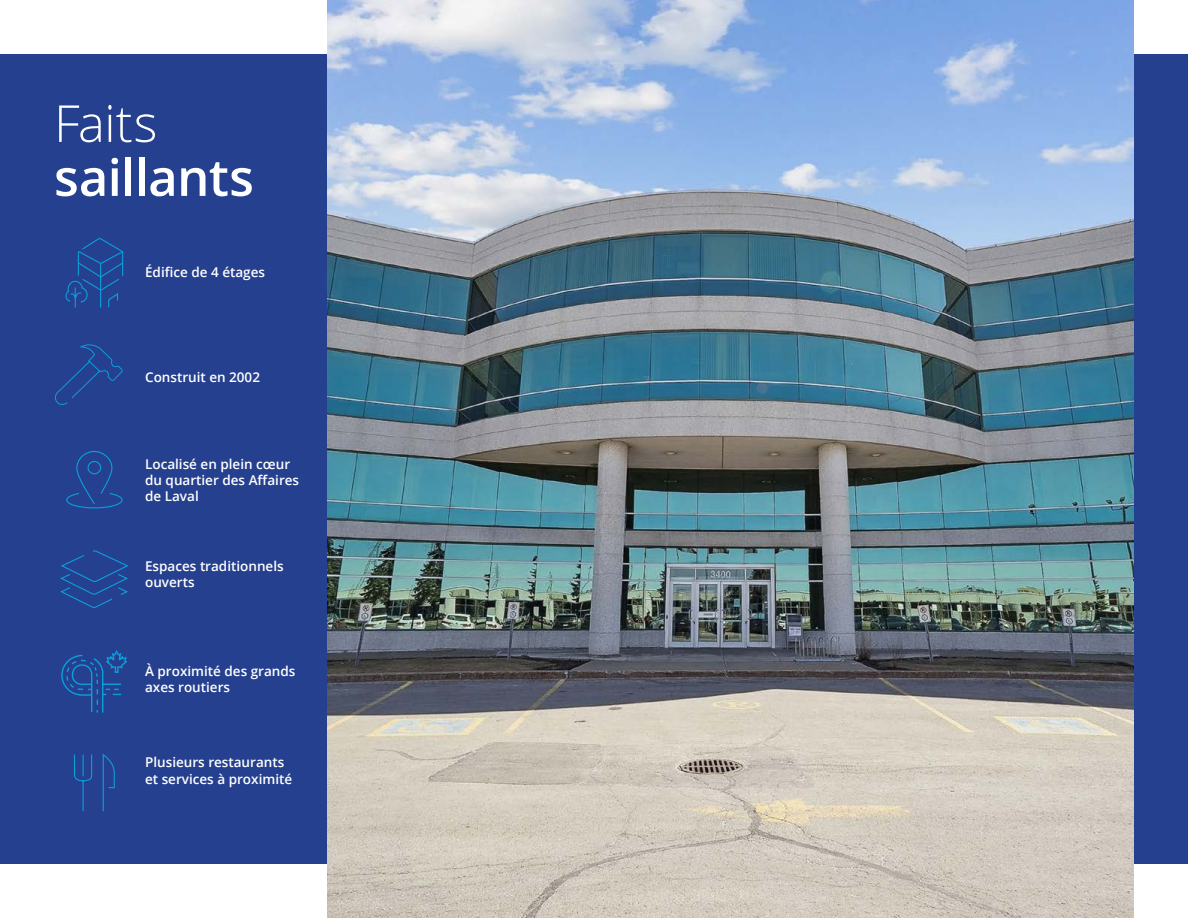
<style>
.page{position:relative;width:1188px;height:918px;background:#fff}
.page>*{position:absolute;margin:0;border:0;box-sizing:border-box;transform-origin:0 0}
.t1{font:600 51px "Open Sans";letter-spacing:-.015em;color:#fff}
.t2{font:300 51px "Open Sans";letter-spacing:-.01em;color:#fff}
.t3{font:600 13.5px/16.2px "Open Sans";color:#fff}
</style>
<div class="page">
<div style="left:0;top:54px;width:1188px;height:810px;background:#25408f"></div>
<img style="left:327px;top:0;width:807px;height:918px">
<svg style="left:65px;top:238px;width:59px;height:70px"></svg>
<svg style="left:66px;top:451px;width:57px;height:58px"></svg>
<svg style="left:60px;top:550px;width:69px;height:163px"></svg>
<svg style="left:74px;top:754px;width:41px;height:58px"></svg>
<svg style="left:55px;top:344px;width:68px;height:61px"></svg>
<h1 class="t2" style="left:54px;top:88px;width:105px">Faits</h1>
<h1 class="t1" style="left:54px;top:142px;width:201px">saillants</h1>
<p class="t3" style="left:145px;top:264px;width:122px">Édifice de 4 étages</p>
<p class="t3" style="left:145px;top:369px;width:116px">Construit en 2002</p>
<p class="t3" style="left:145px;top:455px;width:156px">Localisé en plein cœur du quartier des Affaires de Laval</p>
<p class="t3" style="left:145px;top:558px;width:140px">Espaces traditionnels ouverts</p>
<p class="t3" style="left:145px;top:662px;width:152px">À proximité des grands axes routiers</p>
<p class="t3" style="left:145px;top:754px;width:149px">Plusieurs restaurants et services à proximité</p>
</div>
